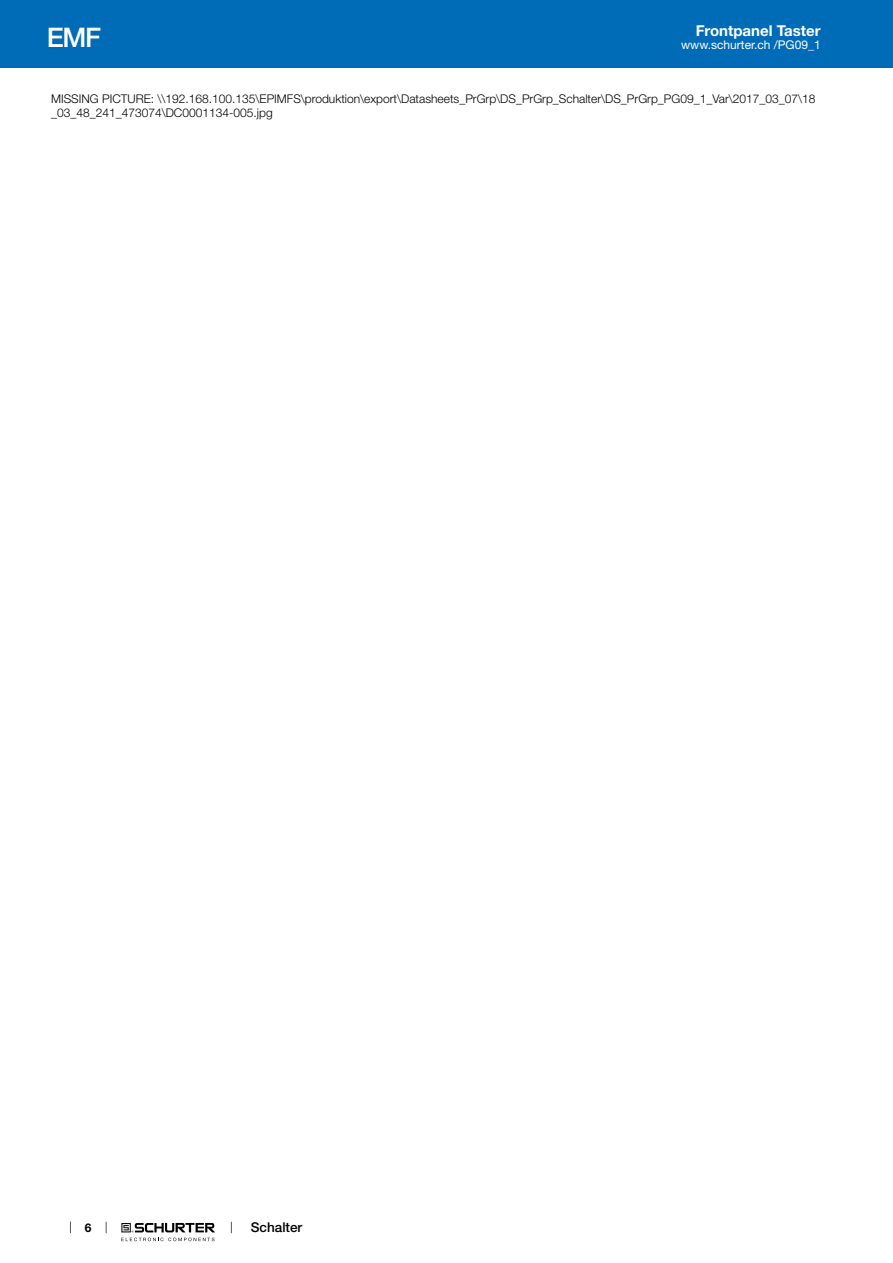
<style>
.page{position:relative;width:893px;height:1263px;background:#fff}
.page>*{position:absolute;margin:0;border:0;box-sizing:border-box;transform-origin:0 0}
.t1{font:500 27px "Helvetica Neue LT";color:#fff}
.t2{font:700 15px "Helvetica Neue LT";color:#fff}
.t3{font:500 13.5px "Helvetica Neue LT";color:#000}
.t4{font:300 12px/14.4px "Helvetica Neue LT";color:#000}
.t5{font:12px "Helvetica Neue LT";color:#fff}
.t6{font:700 12px "Helvetica Neue LT";color:#000}
</style>
<div class="page">
<svg style="left:70px;top:1221px;width:1px;height:12px"></svg>
<svg style="left:121px;top:1223px;width:94px;height:18px"></svg>
<div style="left:0;top:0;width:893px;height:68px;background:#006bb6"></div>
<h1 class="t1" style="left:47px;top:21px;width:56px">EMF</h1>
<p class="t2" style="left:696px;top:21px;width:127px">Frontpanel Taster</p>
<p class="t5" style="left:681px;top:38px;width:141px">www.schurter.ch /PG09_1</p>
<p class="t4" style="left:51px;top:91px;width:766px">MISSING PICTURE: \\192.168.100.135\EPIMFS\produktion\export\Datasheets_PrGrp\DS_PrGrp_Schalter\DS_PrGrp_PG09_1_Var\2017_03_07\18 _03_48_241_473074\DC0001134-005.jpg</p>
<p class="t6" style="left:85px;top:1220px;width:8px">6</p>
<p class="t3" style="left:251px;top:1219px;width:53px">Schalter</p>
</div>
